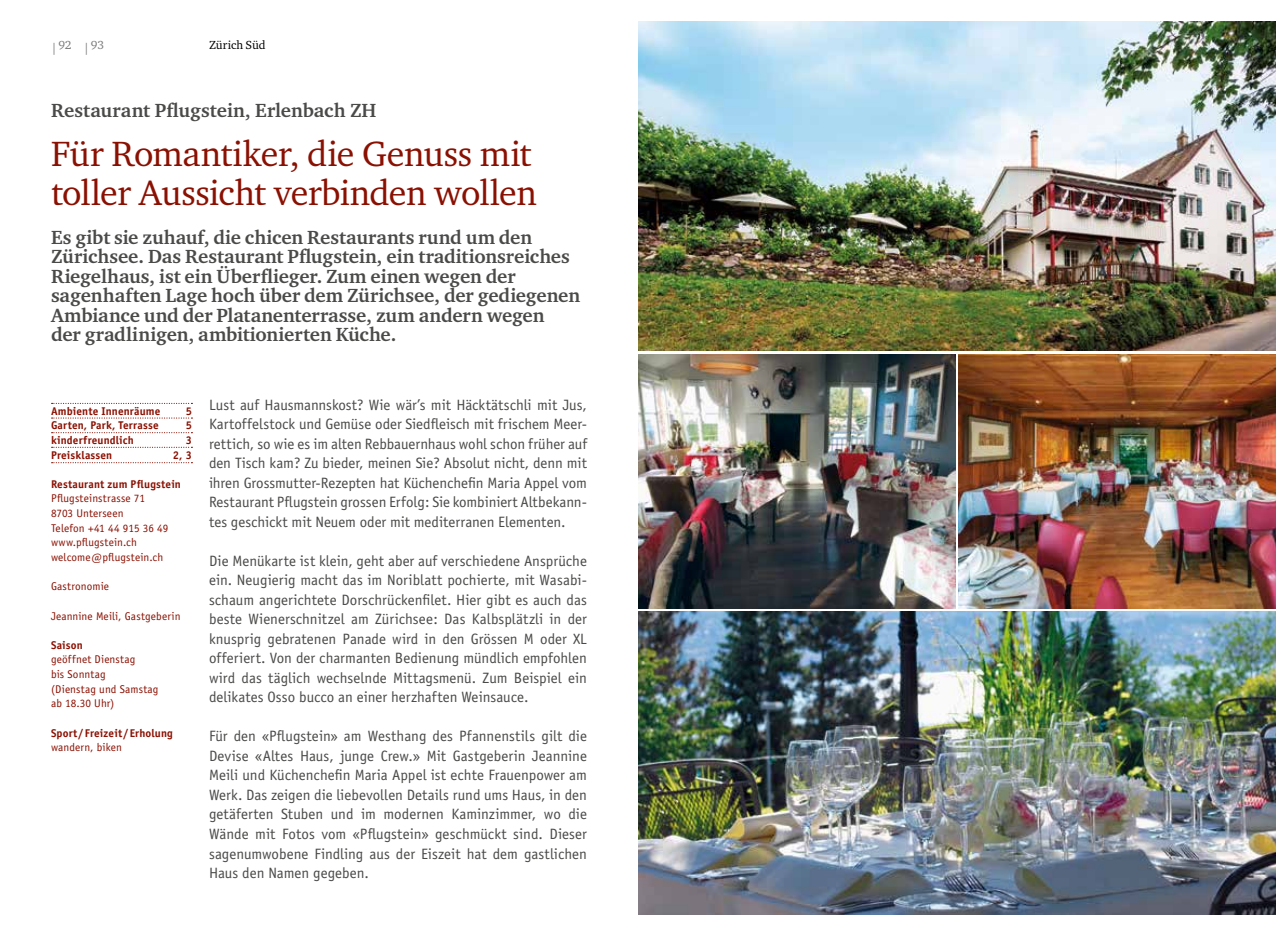
<style>
.page{position:relative;width:1276px;height:936px;background:#fff}
.page>*{position:absolute;margin:0;border:0;box-sizing:border-box;transform-origin:0 0}
.t1{font:36px/39px "Charter ITC";letter-spacing:-.015em;color:#8a1002}
.t2{font:700 19.5px/19.5px "Charter ITC";color:#4a4a49}
.t3{font:15px/19.5px "Officina Sans";color:#4a4a49;text-align:justify}
.t4{font:12px "Charter ITC";letter-spacing:-.005em;color:#000}
.t5{font:12px "Charter ITC";color:#7c7b7b}
.t6{font:11.25px/14.7px "Officina Sans";letter-spacing:.01em;color:#8a1002}
.t7{font:700 11.25px "Officina Sans";letter-spacing:.01em;color:#8a1002}
</style>
<div class="page">
<img style="left:638px;top:21px;width:637px;height:330px">
<img style="left:638px;top:354px;width:317px;height:254px">
<img style="left:958px;top:354px;width:317px;height:254px">
<img style="left:638px;top:611px;width:637px;height:303px">
<svg style="left:52px;top:403px;width:140px;height:1px"></svg>
<svg style="left:52px;top:417px;width:140px;height:1px"></svg>
<svg style="left:52px;top:432px;width:140px;height:1px"></svg>
<svg style="left:52px;top:446px;width:140px;height:2px"></svg>
<svg style="left:52px;top:462px;width:140px;height:1px"></svg>
<p class="t5" style="left:51px;top:37px;width:55px">|92 |93</p>
<p class="t4" style="left:209px;top:37px;width:58px">Zürich Süd</p>
<h2 class="t2" style="left:51px;top:100px;width:327px">Restaurant Pflugstein, Erlenbach ZH</h2>
<h1 class="t1" style="left:51px;top:133px;width:487px">Für Romantiker, die Genuss mit toller Aussicht verbinden wollen</h1>
<p class="t2" style="left:51px;top:227px;width:530px">Es gibt sie zuhauf, die chicen Restaurants rund um den Zürichsee. Das Restaurant Pflugstein, ein traditionsreiches Riegelhaus, ist ein Überflieger. Zum einen wegen der sagenhaften Lage hoch über dem Zürichsee, der gediegenen Ambiance und der Platanenterrasse, zum andern wegen<br>der gradlinigen, ambitionierten Küche.</p>
<p class="t7" style="left:51px;top:404px;width:111px">Ambiente Innenräume</p>
<p class="t7" style="left:186px;top:404px;width:8px">5</p>
<p class="t7" style="left:51px;top:418px;width:109px">Garten, Park, Terrasse</p>
<p class="t7" style="left:186px;top:418px;width:8px">5</p>
<p class="t7" style="left:51px;top:433px;width:84px">kinderfreundlich</p>
<p class="t7" style="left:186px;top:433px;width:8px">3</p>
<p class="t7" style="left:51px;top:447px;width:63px">Preisklassen</p>
<p class="t7" style="left:173px;top:447px;width:20px">2, 3</p>
<p class="t7" style="left:51px;top:477px;width:131px">Restaurant zum Pflugstein</p>
<p class="t6" style="left:51px;top:491px;width:119px">Pflugsteinstrasse 71<br>8703 Unterseen<br>Telefon +41 44 915 36 49 www.pflugstein.ch welcome@pflugstein.ch</p>
<p class="t6" style="left:51px;top:579px;width:60px">Gastronomie</p>
<p class="t6" style="left:51px;top:608px;width:131px">Jeannine Meili, Gastgeberin</p>
<p class="t7" style="left:51px;top:638px;width:33px">Saison</p>
<p class="t6" style="left:51px;top:652px;width:109px">geöffnet Dienstag<br>bis Sonntag<br>(Dienstag und Samstag ab 18.30 Uhr)</p>
<p class="t7" style="left:51px;top:725px;width:123px">Sport/Freizeit/Erholung</p>
<p class="t6" style="left:51px;top:740px;width:72px">wandern, biken</p>
<p class="t3" style="left:209px;top:395px;width:379px">Lust auf Hausmannskost? Wie wär’s mit Häcktätschli mit Jus, Kartoffelstock und Gemüse oder Siedfleisch mit frischem Meer&shy;rettich, so wie es im alten Rebbauernhaus wohl schon früher auf den Tisch kam? Zu bieder, meinen Sie? Absolut nicht, denn mit ihren Grossmutter-Rezepten hat Küchenchefin Maria Appel vom Restaurant Pflugstein grossen Erfolg: Sie kombiniert Altbekann&shy;tes geschickt mit Neuem oder mit mediterranen Elementen.</p>
<p class="t3" style="left:209px;top:551px;width:379px">Die Menükarte ist klein, geht aber auf verschiedene Ansprüche ein. Neugierig macht das im Noriblatt pochierte, mit Wasabi&shy;schaum angerichtete Dorschrückenfilet. Hier gibt es auch das beste Wienerschnitzel am Zürichsee: Das Kalbsplätzli in der knusprig gebratenen Panade wird in den Grössen M oder XL offeriert. Von der charmanten Bedienung mündlich empfohlen wird das täglich wechselnde Mittagsmenü. Zum Beispiel ein delikates Osso bucco an einer herzhaften Weinsauce.</p>
<p class="t3" style="left:209px;top:726px;width:379px">Für den «Pflugstein» am Westhang des Pfannenstils gilt die Devise «Altes Haus, junge Crew.» Mit Gastgeberin Jeannine Meili und Küchenchefin Maria Appel ist echte Frauenpower am Werk. Das zeigen die liebevollen Details rund ums Haus, in den getäferten Stuben und im modernen Kaminzimmer, wo die Wände mit Fotos vom «Pflugstein» geschmückt sind. Dieser sagenumwobene Findling aus der Eiszeit hat dem gastlichen Haus den Namen gegeben.</p>
</div>
